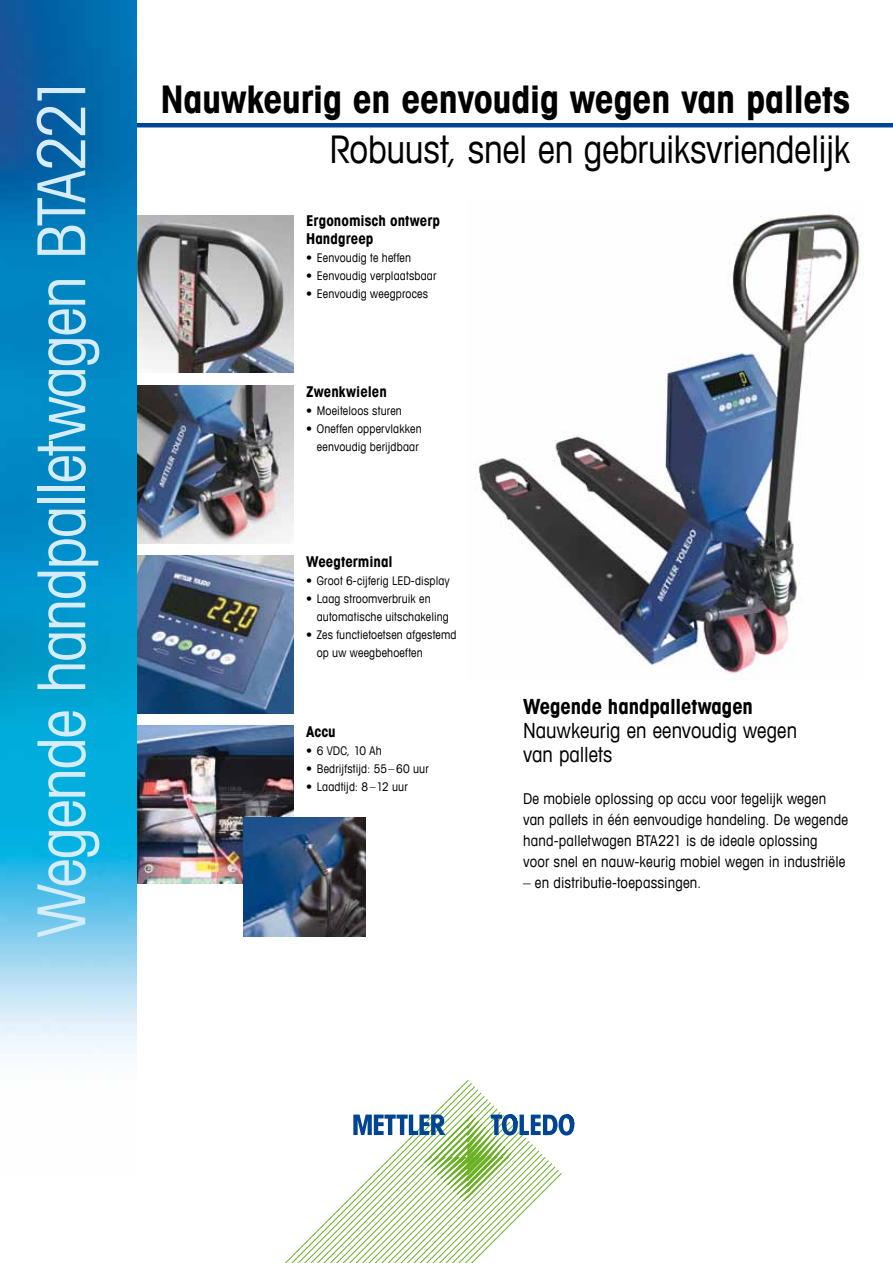
<style>
.page{position:relative;width:893px;height:1263px;background:#fff}
.page>*{position:absolute;margin:0;border:0;box-sizing:border-box;transform-origin:0 0}
.t1{font:condensed 66px "Avant Garde Com";letter-spacing:-.02em;color:#d5edfa}
.t2{font:700 condensed 38.25px "Avant Garde Com";letter-spacing:-.01em;color:#000}
.t3{font:condensed 38.25px "Avant Garde Com";letter-spacing:-.005em;color:#000}
.t4{font:condensed 21px/24px "Avant Garde Com";color:#000}
.t5{font:700 condensed 21px "Avant Garde Com";letter-spacing:-.005em;color:#000}
.t6{font:condensed 15px/21px "Avant Garde Com";letter-spacing:.01em;color:#000}
.t7{font:700 condensed 15px/18px "Avant Garde Com";letter-spacing:.005em;color:#000}
.t8{font:condensed 12px/18px "Avant Garde Com";letter-spacing:.015em;color:#000}
</style>
<div class="page">
<svg style="left:285px;top:1080px;width:250px;height:183px"></svg>
<svg style="left:353px;top:1114px;width:221px;height:87px"></svg>
<img style="left:136px;top:726px;width:157px;height:157px">
<img style="left:243px;top:817px;width:123px;height:120px">
<img style="left:136px;top:556px;width:157px;height:157px">
<img style="left:136px;top:386px;width:157px;height:157px">
<img style="left:137px;top:216px;width:157px;height:157px">
<hr style="left:111px;top:123px;width:782px;height:4px;background:#004595">
<img style="left:0;top:0;width:136px;height:1053px">
<img style="left:478px;top:214px;width:386px;height:460px">
<h1 class="t1" style="left:21px;top:938px;width:866px;rotate:-90deg">Wegende handpalletwagen BTA221</h1>
<h2 class="t2" style="left:160px;top:75px;width:691px">Nauwkeurig en eenvoudig wegen van pallets</h2>
<h2 class="t3" style="left:330px;top:125px;width:522px">Robuust, snel en gebruiksvriendelijk</h2>
<p class="t7" style="left:306px;top:212px;width:135px">Ergonomisch ontwerp<br>Handgreep</p>
<p class="t8" style="left:306px;top:249px;width:107px">• Eenvoudig te heffen</p>
<p class="t8" style="left:306px;top:267px;width:132px">• Eenvoudig verplaatsbaar</p>
<p class="t8" style="left:306px;top:285px;width:123px">• Eenvoudig weegproces</p>
<p class="t7" style="left:306px;top:382px;width:82px">Zwenkwielen</p>
<p class="t8" style="left:306px;top:401px;width:97px">• Moeiteloos sturen</p>
<p class="t8" style="left:306px;top:419px;width:117px;text-align:right">• Oneffen oppervlakken eenvoudig berijdbaar</p>
<p class="t7" style="left:306px;top:552px;width:88px">Weegterminal</p>
<p class="t8" style="left:306px;top:571px;width:145px">• Groot 6-cijferig LED-display</p>
<p class="t8" style="left:317px;top:589px;width:134px;text-indent:-11px">• Laag stroomverbruik en automatische uitschakeling</p>
<p class="t8" style="left:317px;top:625px;width:141px;text-indent:-11px">• Zes functietoetsen afgestemd op uw weegbehoeften</p>
<p class="t7" style="left:306px;top:722px;width:31px">Accu</p>
<p class="t8" style="left:306px;top:741px;width:77px">• 6 VDC, 10 Ah</p>
<p class="t8" style="left:306px;top:759px;width:124px">• Bedrijfstijd: 55 – 60 uur</p>
<p class="t8" style="left:306px;top:777px;width:103px">• Laadtijd: 8 –12 uur</p>
<h3 class="t5" style="left:523px;top:693px;width:232px">Wegende handpalletwagen</h3>
<h3 class="t4" style="left:523px;top:718px;width:276px">Nauwkeurig en eenvoudig wegen van pallets</h3>
<p class="t6" style="left:523px;top:788px;width:327px">De mobiele oplossing op accu voor tegelijk wegen van pallets in één eenvoudige handeling. De wegende hand-palletwagen BTA221 is de ideale oplossing<br>voor snel en nauw-keurig mobiel wegen in industriële</p>
<p class="t6" style="left:523px;top:872px;width:180px">– en distributie-toepassingen.</p>
</div>
